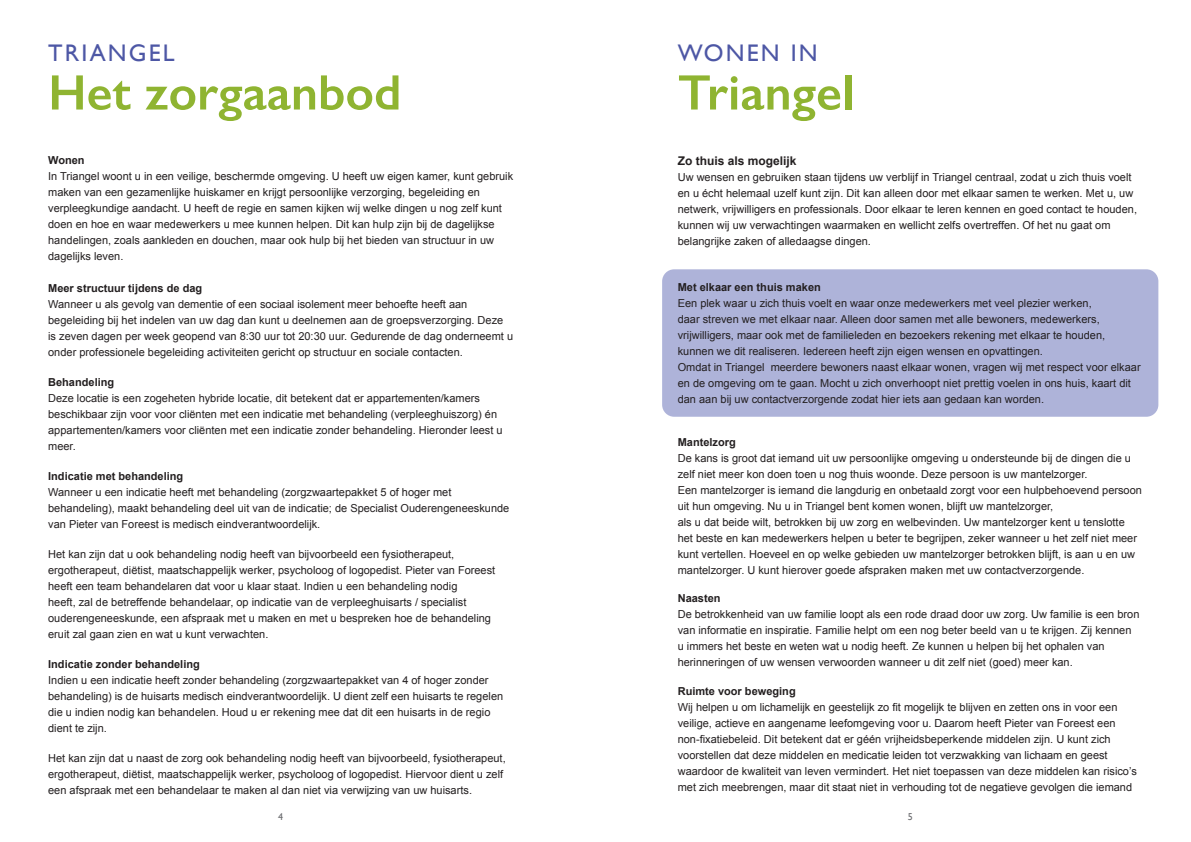
<style>
.page{position:relative;width:1191px;height:842px;background:#fff}
.page>*{position:absolute;margin:0;border:0;box-sizing:border-box;transform-origin:0 0}
.Kop_3{font:600 50px "Gill Sans";color:#8fb431}
.Kop_3-2{font:24px "Gill Sans";letter-spacing:.09em;color:#4d57a5}
.body{font:700 12px "Arial";color:#231f20}
.body-2{font:11px/16px "Arial";color:#231f20}
.body-3{font:700 11px "Arial";color:#231f20}
.Kop_3-3{font:700 11px "Arial";color:#231f20}
.kop_2{font:700 11px "Arial";color:#231f20}
.t1{font:10px "Gill Sans";color:#6c6d70}
</style>
<div class="page">
<div style="left:662px;top:269px;width:496px;height:148px;background:#aeb3d9;border-radius:12px"></div>
<p class="Kop_3-2" style="left:48px;top:38px;width:128px">TRIANGEL</p>
<p class="Kop_3" style="left:48px;top:62px;width:355px">Het zorgaanbod</p>
<p class="Kop_3-3" style="left:48px;top:153px;width:38px">Wonen</p>
<p class="body-2" style="left:48px;top:168px;width:466px">In Triangel woont u in een veilige, beschermde omgeving. U heeft uw eigen kamer, kunt gebruik maken van een gezamenlijke huiskamer en krijgt persoonlijke verzorging, begeleiding en verpleegkundige aandacht. U heeft de regie en samen kijken wij welke dingen u nog zelf kunt doen en hoe en waar medewerkers u mee kunnen helpen. Dit kan hulp zijn bij de dagelijkse handelingen, zoals aankleden en douchen, maar ook hulp bij het bieden van structuur in uw dagelijks leven.</p>
<p class="body-3" style="left:48px;top:281px;width:156px">Meer structuur tijdens de dag</p>
<p class="body-2" style="left:48px;top:296px;width:466px">Wanneer u als gevolg van dementie of een sociaal isolement meer behoefte heeft aan begeleiding bij het indelen van uw dag dan kunt u deelnemen aan de groepsverzorging. Deze is zeven dagen per week geopend van 8:30 uur tot 20:30 uur. Gedurende de dag onderneemt u onder professionele begeleiding activiteiten gericht op structuur en sociale contacten.</p>
<p class="Kop_3-3" style="left:48px;top:375px;width:68px">Behandeling</p>
<p class="body-2" style="left:48px;top:390px;width:456px">Deze locatie is een zogeheten hybride locatie, dit betekent dat er appartementen/kamers beschikbaar zijn voor voor cliënten met een indicatie met behandeling (verpleeghuiszorg) én appartementen/kamers voor cliënten met een indicatie zonder behandeling. Hieronder leest u meer.</p>
<p class="body-3" style="left:48px;top:469px;width:137px">Indicatie met behandeling</p>
<p class="body-2" style="left:48px;top:484px;width:463px">Wanneer u een indicatie heeft met behandeling (zorgzwaartepakket 5 of hoger met behandeling), maakt behandeling deel uit van de indicatie; de Specialist Ouderengeneeskunde van Pieter van Foreest is medisch eindverantwoordelijk.</p>
<p class="body-2" style="left:48px;top:546px;width:448px">Het kan zijn dat u ook behandeling nodig heeft van bijvoorbeeld een fysiotherapeut, ergotherapeut, diëtist, maatschappelijk werker, psycholoog of logopedist. Pieter van Foreest heeft een team behandelaren dat voor u klaar staat. Indien u een behandeling nodig<br>heeft, zal de betreffende behandelaar, op indicatie van de verpleeghuisarts / specialist ouderengeneeskunde, een afspraak met u maken en met u bespreken hoe de behandeling eruit zal gaan zien en wat u kunt verwachten.</p>
<p class="body-3" style="left:48px;top:657px;width:153px">Indicatie zonder behandeling</p>
<p class="body-2" style="left:48px;top:672px;width:456px">Indien u een indicatie heeft zonder behandeling (zorgzwaartepakket van 4 of hoger zonder behandeling) is de huisarts medisch eindverantwoordelijk. U dient zelf een huisarts te regelen die u indien nodig kan behandelen. Houd u er rekening mee dat dit een huisarts in de regio dient te zijn.</p>
<p class="body-2" style="left:48px;top:750px;width:459px">Het kan zijn dat u naast de zorg ook behandeling nodig heeft van bijvoorbeeld, fysiotherapeut, ergotherapeut, diëtist, maatschappelijk werker, psycholoog of logopedist. Hiervoor dient u zelf een afspraak met een behandelaar te maken al dan niet via verwijzing van uw huisarts.</p>
<p class="Kop_3-2" style="left:677px;top:38px;width:141px">WONEN IN</p>
<p class="Kop_3" style="left:677px;top:62px;width:178px">Triangel</p>
<p class="body" style="left:677px;top:153px;width:120px">Zo thuis als mogelijk</p>
<p class="body-2" style="left:677px;top:169px;width:461px">Uw wensen en gebruiken staan tijdens uw verblijf in Triangel centraal, zodat u zich thuis voelt en u écht helemaal uzelf kunt zijn. Dit kan alleen door met elkaar samen te werken. Met u, uw netwerk, vrijwilligers en professionals. Door elkaar te leren kennen en goed contact te houden, kunnen wij uw verwachtingen waarmaken en wellicht zelfs overtreffen. Of het nu gaat om belangrijke zaken of alledaagse dingen.</p>
<p class="kop_2" style="left:677px;top:280px;width:145px">Met elkaar een thuis maken</p>
<p class="body-2" style="left:677px;top:295px;width:415px">Een plek waar u zich thuis voelt en waar onze medewerkers met veel plezier werken,</p>
<p class="body-2" style="left:677px;top:311px;width:429px">daar streven we met elkaar naar. Alleen door samen met alle bewoners, medewerkers, vrijwilligers, maar ook met de familieleden en bezoekers rekening met elkaar te houden,</p>
<p class="body-2" style="left:677px;top:343px;width:367px">kunnen we dit realiseren. Iedereen heeft zijn eigen wensen en opvattingen.</p>
<p class="body-2" style="left:677px;top:359px;width:464px">Omdat in Triangel meerdere bewoners naast elkaar wonen, vragen wij met respect voor elkaar en de omgeving om te gaan. Mocht u zich onverhoopt niet prettig voelen in ons huis, kaart dit dan aan bij uw contactverzorgende zodat hier iets aan gedaan kan worden.</p>
<p class="Kop_3-3" style="left:677px;top:435px;width:60px">Mantelzorg</p>
<p class="body-2" style="left:677px;top:450px;width:455px">De kans is groot dat iemand uit uw persoonlijke omgeving u ondersteunde bij de dingen die u zelf niet meer kon doen toen u nog thuis woonde. Deze persoon is uw mantelzorger.</p>
<p class="body-2" style="left:677px;top:482px;width:466px">Een mantelzorger is iemand die langdurig en onbetaald zorgt voor een hulpbehoevend persoon uit hun omgeving. Nu u in Triangel bent komen wonen, blijft uw mantelzorger,</p>
<p class="body-2" style="left:677px;top:514px;width:461px">als u dat beide wilt, betrokken bij uw zorg en welbevinden. Uw mantelzorger kent u tenslotte het beste en kan medewerkers helpen u beter te begrijpen, zeker wanneer u het zelf niet meer kunt vertellen. Hoeveel en op welke gebieden uw mantelzorger betrokken blijft, is aan u en uw mantelzorger. U kunt hierover goede afspraken maken met uw contactverzorgende.</p>
<p class="Kop_3-3" style="left:677px;top:591px;width:44px">Naasten</p>
<p class="body-2" style="left:677px;top:606px;width:463px">De betrokkenheid van uw familie loopt als een rode draad door uw zorg. Uw familie is een bron van informatie en inspiratie. Familie helpt om een nog beter beeld van u te krijgen. Zij kennen u immers het beste en weten wat u nodig heeft. Ze kunnen u helpen bij het ophalen van herinneringen of uw wensen verwoorden wanneer u dit zelf niet (goed) meer kan.</p>
<p class="Kop_3-3" style="left:677px;top:684px;width:119px">Ruimte voor beweging</p>
<p class="body-2" style="left:677px;top:699px;width:460px">Wij helpen u om lichamelijk en geestelijk zo fit mogelijk te blijven en zetten ons in voor een veilige, actieve en aangename leefomgeving voor u. Daarom heeft Pieter van Foreest een non-fixatiebeleid. Dit betekent dat er géén vrijheidsbeperkende middelen zijn. U kunt zich voorstellen dat deze middelen en medicatie leiden tot verzwakking van lichaam en geest waardoor de kwaliteit van leven vermindert. Het niet toepassen van deze middelen kan risico’s met zich meebrengen, maar dit staat niet in verhouding tot de negatieve gevolgen die iemand</p>
<p class="t1" style="left:278px;top:810px;width:6px">4</p>
<p class="t1" style="left:907px;top:810px;width:6px">5</p>
</div>
